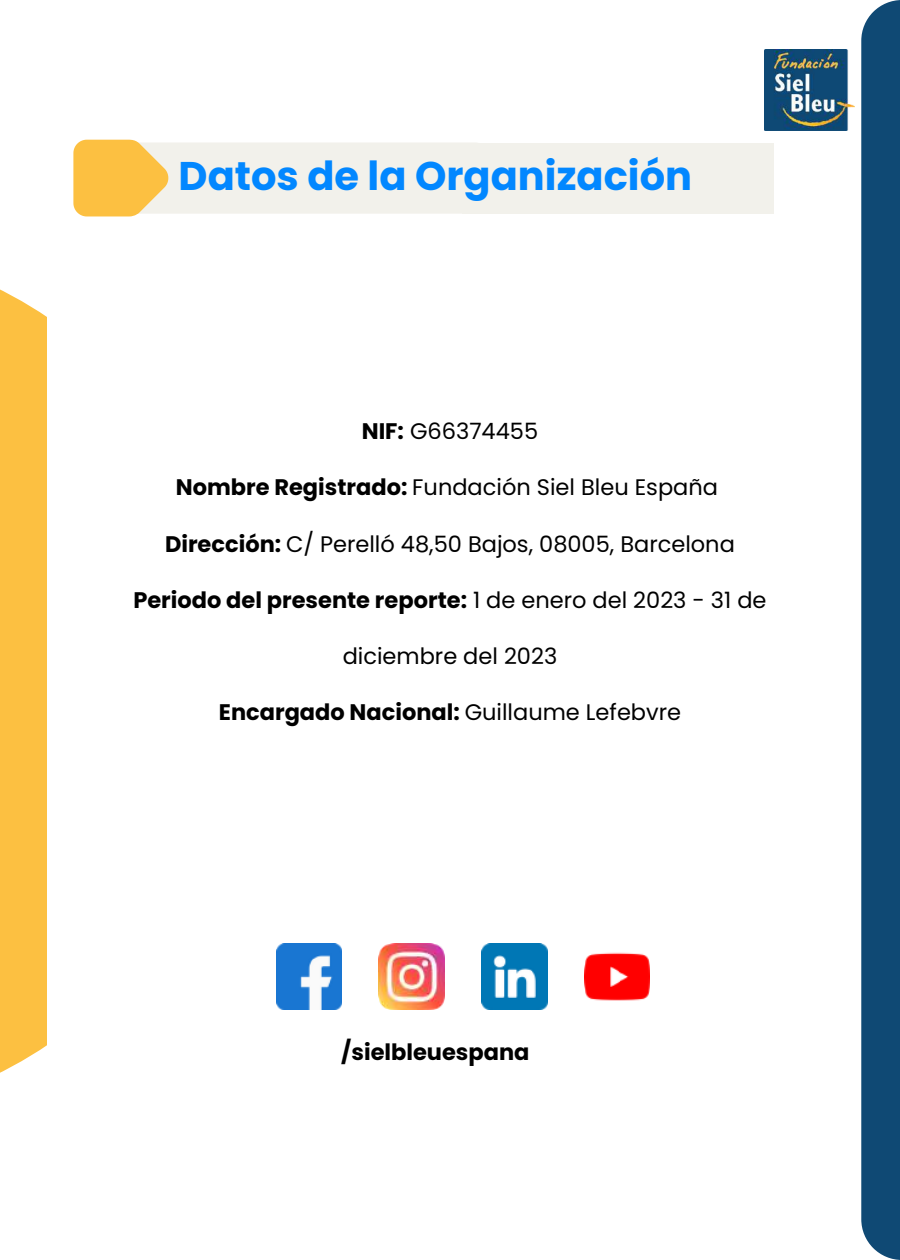
<style>
.page{position:relative;width:900px;height:1260px;background:#fff}
.page>*{position:absolute;margin:0;border:0;box-sizing:border-box;transform-origin:0 0}
.t1{font:700 40px "Poppins";color:#0287ff}
.t2{font:22.5px "Poppins";color:#000}
.t3{font:700 22.5px "Poppins";color:#000}
.s1{font-weight:700}
.s2{font-weight:400}
</style>
<div class="page">
<div style="left:0;top:289px;width:47px;height:784px;background:#fcc041"></div>
<div style="left:861px;top:0;width:39px;height:1260px;background:#0f4974"></div>
<img style="left:765px;top:49px;width:90px;height:81px">
<div style="left:463px;top:143px;width:311px;height:70px;background:#f2f1eb"></div>
<svg style="left:73px;top:140px;width:415px;height:76px;background:#f4e8cb"></svg>
<img style="left:276px;top:944px;width:66px;height:65px">
<img style="left:379px;top:944px;width:66px;height:65px">
<img style="left:482px;top:944px;width:65px;height:65px">
<img style="left:584px;top:952px;width:66px;height:49px">
<h1 class="t1" style="left:179px;top:148px;width:515px">Datos de la Organización</h1>
<p class="t2" style="left:362px;top:415px;width:178px"><span class="s1">NIF:</span> G66374455</p>
<p class="t2" style="left:176px;top:472px;width:544px"><span class="s1">Nombre Registrado:</span> Fundación Siel Bleu España</p>
<p class="t2" style="left:165px;top:528px;width:571px"><span class="s1">Dirección:</span> C/ Perelló 48,50 Bajos, 08005, Barcelona</p>
<p class="t3" style="left:133px;top:584px;width:635px">Periodo del presente reporte: <span class="s2">1 de enero del 2023 - 31 de</span></p>
<p class="t2" style="left:343px;top:640px;width:216px">diciembre del 2023</p>
<p class="t3" style="left:219px;top:697px;width:464px">Encargado Nacional: <span class="s2">Guillaume Lefebvre</span></p>
<p class="t3" style="left:341px;top:1036px;width:190px">/sielbleuespana</p>
</div>
